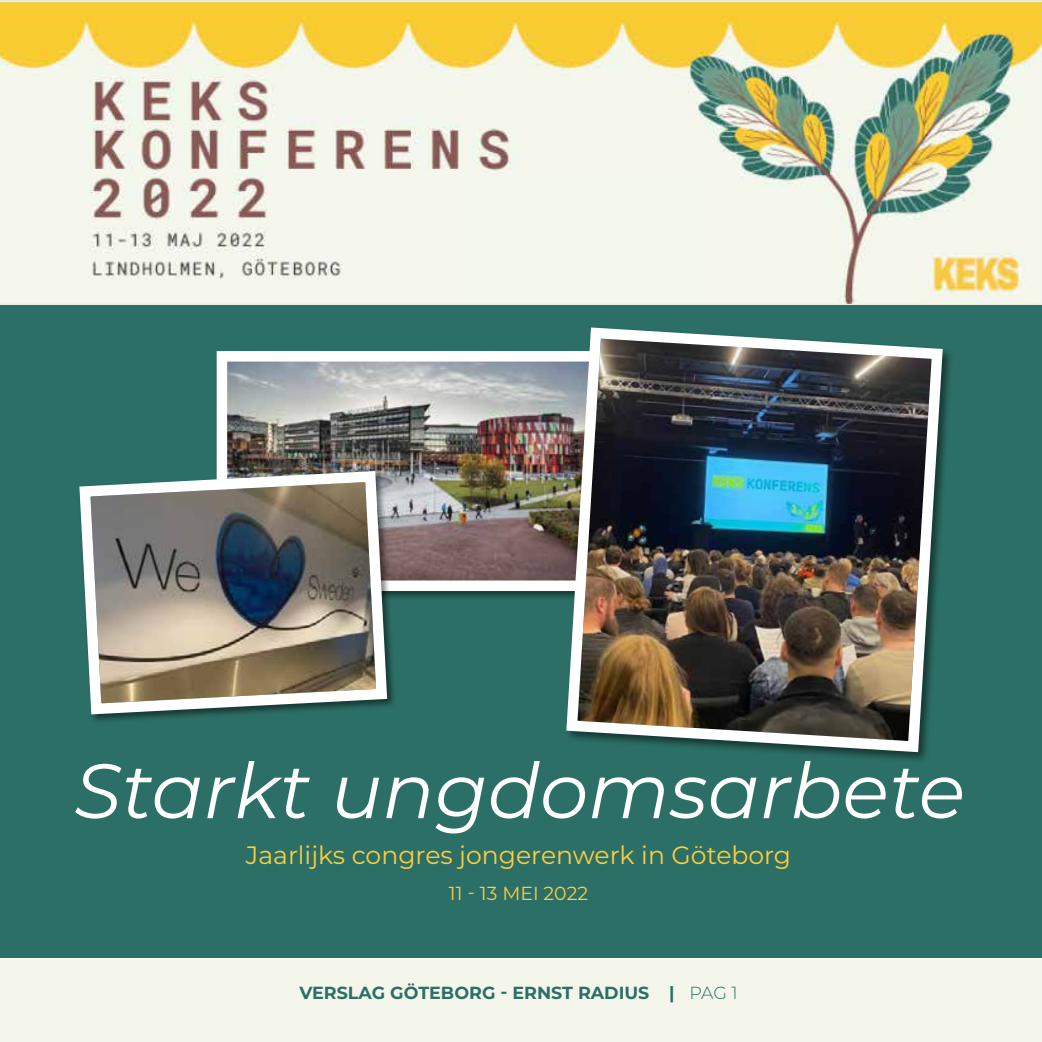
<style>
.page{position:relative;width:1042px;height:1042px;background:#fff}
.page>*{position:absolute;margin:0;border:0;box-sizing:border-box;transform-origin:0 0}
.t1{font:italic 77px "Montserrat";color:#fff}
.t2{font:25.03px "Montserrat";color:#ffcd40}
.t3{font:18.9px "Montserrat";color:#ffcd40}
.t4{font:700 17.5px "Montserrat";color:#2c6f66}
.s1{font-weight:300}
</style>
<div class="page">
<div style="left:0;top:327px;width:1042px;height:715px;background:#f4f6eb"></div>
<img style="left:0;top:0;width:1042px;height:305px">
<div style="left:0;top:305px;width:1042px;height:652px;background:#2c6f66"></div>
<img style="left:216px;top:351px;width:345px;height:245px">
<img style="left:561px;top:327px;width:387px;height:431px">
<div style="left:77px;top:469px;width:320px;height:255px;background:#000;opacity:.5"></div>
<img style="left:77px;top:465px;width:316px;height:255px">
<div style="left:459px;top:174px;width:240px;height:123px;background:#f4f7ed"></div>
<h1 class="t1" style="left:74px;top:738px;width:892px">Starkt ungdomsarbete</h1>
<p class="t2" style="left:246px;top:838px;width:547px">Jaarlijks congres jongerenwerk in Göteborg</p>
<p class="t3" style="left:449px;top:880px;width:141px">11 - 13 MEI 2022</p>
<p class="t4" style="left:299px;top:980px;width:440px">VERSLAG GÖTEBORG - ERNST RADIUS | <span class="s1">PAG 1</span></p>
</div>
